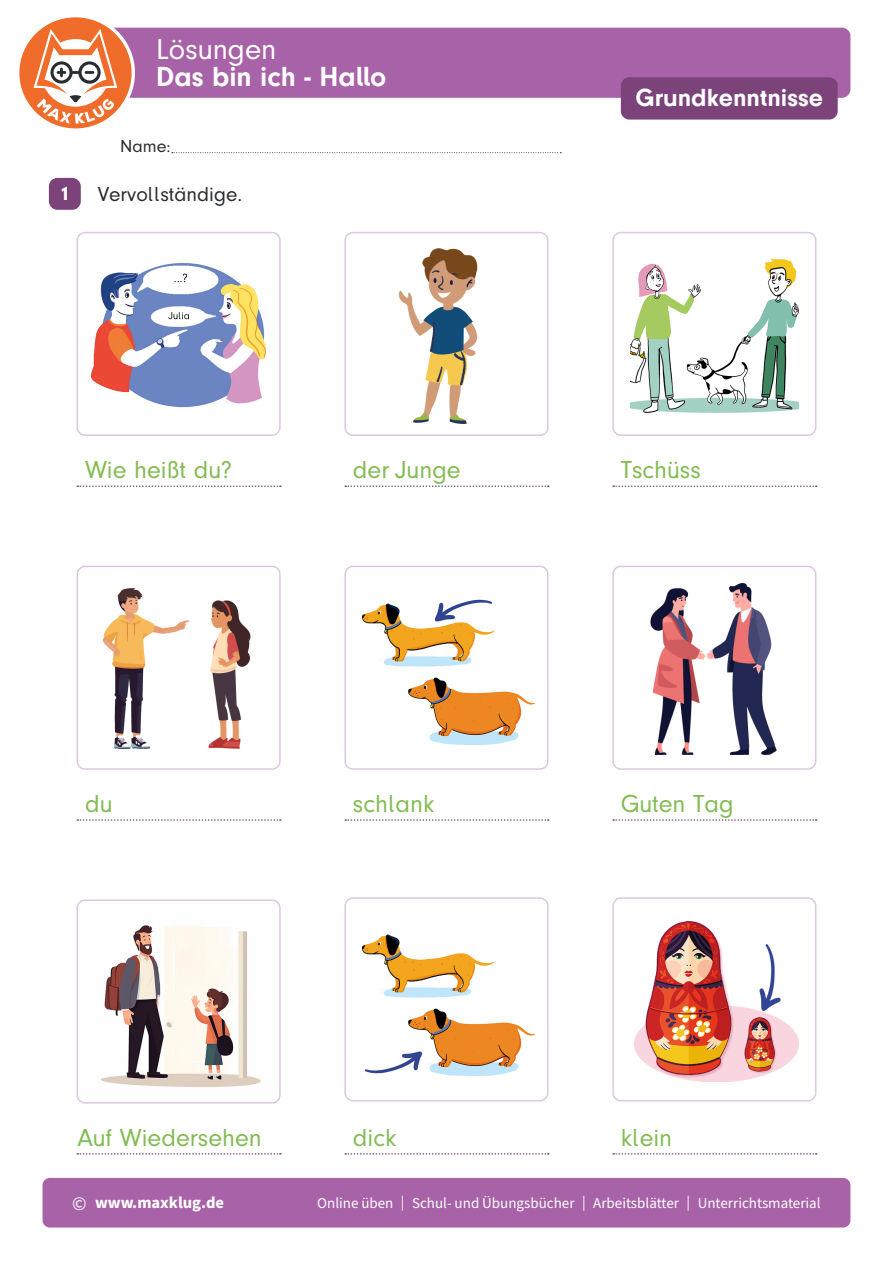
<style>
.page{position:relative;width:893px;height:1263px;background:#fff}
.page>*{position:absolute;margin:0;border:0;box-sizing:border-box;transform-origin:0 0}
.t1{font:30px "Mk Druckschrift N";color:#fff}
.t2{font:700 28.5px "Mk Druckschrift N";color:#fff}
.t3{font:25.5px "Mk Druckschrift N";color:#83bc53}
.t4{font:700 25.5px "Mk Druckschrift N";color:#fff}
.t5{font:21px "Mk Druckschrift N";color:#292c2f}
.t6{font:19.5px "Mk Druckschrift N bl";color:#fff}
.t7{font:18px "Mk Druckschrift N";color:#292c2f}
.t8{font:700 16.5px "Source Sans Pro";color:#fff}
.t9{font:15px "Source Sans Pro";color:#fff}
.s1{font-weight:400;font-size:19.5px}
</style>
<div class="page">
<svg style="left:172px;top:152px;width:389px;height:1px"></svg>
<div style="left:75px;top:28px;width:775px;height:70px;background:#a762a8;border-radius:9px"></div>
<div style="left:43px;top:1178px;width:807px;height:49px;background:#a762a8;border-radius:7px"></div>
<svg style="left:19px;top:17px;width:116px;height:112px"></svg>
<div style="left:621px;top:77px;width:217px;height:43px;background:#7b437a;border-radius:9px"></div>
<svg style="left:77px;top:485px;width:204px;height:2px"></svg>
<svg style="left:345px;top:485px;width:204px;height:2px"></svg>
<svg style="left:613px;top:485px;width:204px;height:2px"></svg>
<svg style="left:77px;top:819px;width:204px;height:2px"></svg>
<svg style="left:345px;top:819px;width:204px;height:2px"></svg>
<svg style="left:613px;top:819px;width:204px;height:2px"></svg>
<svg style="left:77px;top:1153px;width:204px;height:1px"></svg>
<svg style="left:345px;top:1153px;width:204px;height:1px"></svg>
<svg style="left:613px;top:1153px;width:204px;height:1px"></svg>
<div style="left:49px;top:178px;width:32px;height:32px;background:#7b437a;border-radius:9px"></div>
<img style="left:91px;top:262px;width:175px;height:146px">
<div style="left:77px;top:232px;width:204px;height:204px;border:2px solid #ddc8e1;border-radius:8px"></div>
<img style="left:103px;top:587px;width:148px;height:162px">
<div style="left:77px;top:566px;width:204px;height:204px;border:2px solid #ddc8e1;border-radius:8px"></div>
<img style="left:77px;top:902px;width:201px;height:201px">
<div style="left:77px;top:899px;width:204px;height:204px;border:2px solid #ddc8e1;border-radius:8px"></div>
<img style="left:398px;top:249px;width:80px;height:174px">
<div style="left:344px;top:232px;width:205px;height:204px;border:2px solid #ddc8e1;border-radius:8px"></div>
<img style="left:363px;top:599px;width:172px;height:146px">
<div style="left:344px;top:566px;width:205px;height:204px;border:2px solid #ddc8e1;border-radius:8px"></div>
<img style="left:363px;top:934px;width:172px;height:142px">
<div style="left:344px;top:897px;width:205px;height:204px;border:2px solid #ddc8e1;border-radius:8px"></div>
<img style="left:631px;top:259px;width:167px;height:154px">
<div style="left:612px;top:232px;width:204px;height:204px;border:2px solid #ddc8e1;border-radius:8px"></div>
<img style="left:635px;top:921px;width:163px;height:160px">
<div style="left:612px;top:897px;width:204px;height:204px;border:2px solid #ddc8e1;border-radius:8px"></div>
<img style="left:615px;top:566px;width:201px;height:201px">
<div style="left:612px;top:566px;width:204px;height:204px;border:2px solid #ddc8e1;border-radius:8px"></div>
<p class="t1" style="left:156px;top:33px;width:122px">Lösungen</p>
<p class="t2" style="left:156px;top:61px;width:232px">Das bin ich - Hallo</p>
<p class="t7" style="left:120px;top:136px;width:52px">Name:</p>
<p class="t6" style="left:60px;top:183px;width:11px">1</p>
<p class="t5" style="left:98px;top:183px;width:146px">Vervollständige.</p>
<h3 class="t4" style="left:636px;top:83px;width:189px">Grundkenntnisse</h3>
<p class="t3" style="left:85px;top:456px;width:148px">Wie heißt du?</p>
<p class="t3" style="left:353px;top:456px;width:109px">der Junge</p>
<p class="t3" style="left:621px;top:456px;width:82px">Tschüss</p>
<p class="t3" style="left:85px;top:790px;width:29px">du</p>
<p class="t3" style="left:353px;top:790px;width:83px">schlank</p>
<p class="t3" style="left:621px;top:790px;width:114px">Guten Tag</p>
<p class="t3" style="left:77px;top:1124px;width:186px">Auf Wiedersehen</p>
<p class="t3" style="left:353px;top:1124px;width:45px">dick</p>
<p class="t3" style="left:621px;top:1124px;width:53px">klein</p>
<p class="t8" style="left:72px;top:1191px;width:153px"><span class="s1">©</span> www.maxklug.de</p>
<p class="t9" style="left:317px;top:1193px;width:505px">Online üben | Schul- und Übungsbücher | Arbeitsblätter | Unterrichtsmaterial</p>
</div>
